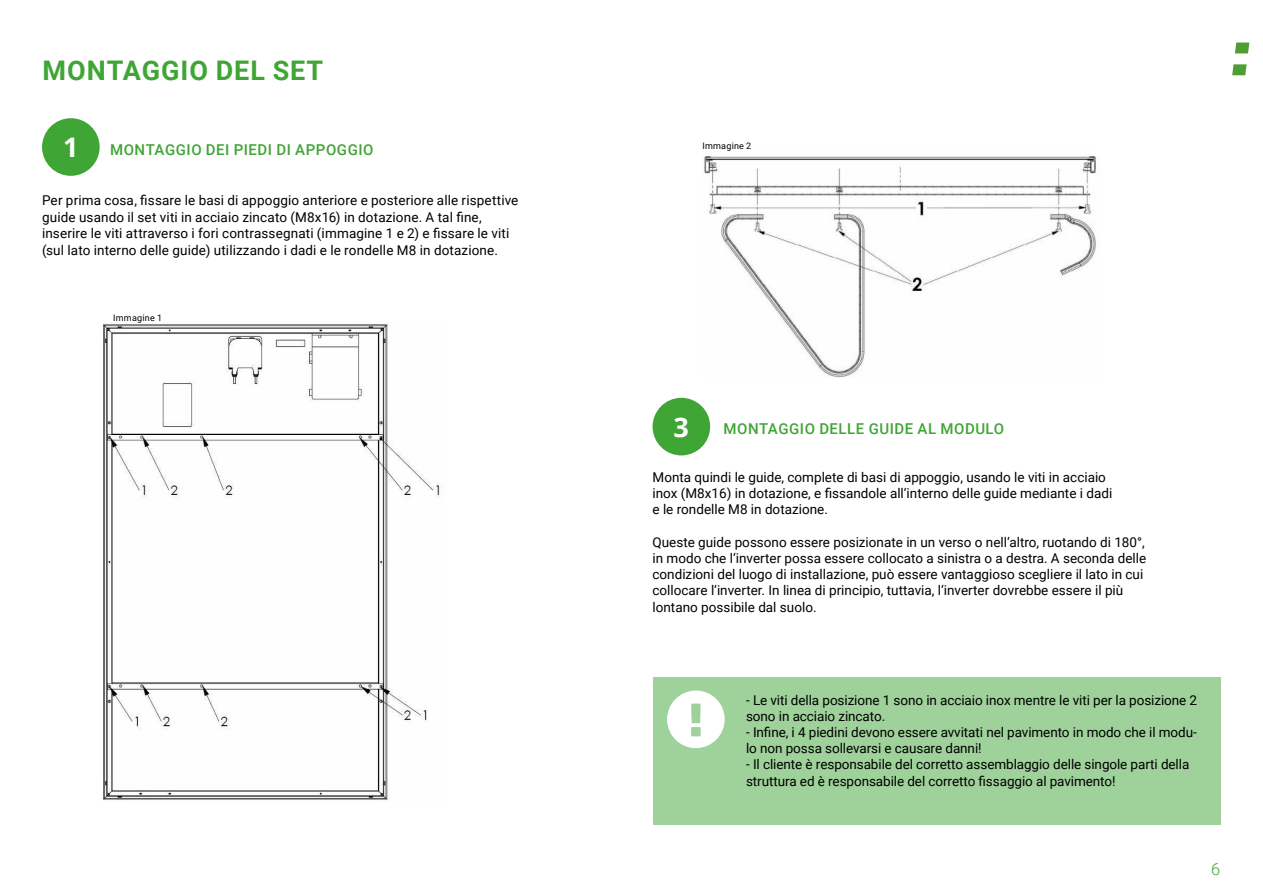
<style>
.page{position:relative;width:1263px;height:893px;background:#fff}
.page>*{position:absolute;margin:0;border:0;box-sizing:border-box;transform-origin:0 0}
.t1{font:700 27px "Roboto";letter-spacing:.035em;color:#3fa535}
.t2{font:700 27px "Open Sans";color:#fff}
.t3{font:300 16.5px "Roboto";color:#3fa535}
.t4{font:500 15px "Roboto";letter-spacing:.035em;color:#3fa535}
.t5{font:13.5px/16.2px "Roboto";color:#000}
.t6{font:9px "Roboto";letter-spacing:.025em;color:#000}
</style>
<div class="page">
<svg style="left:1235px;top:43px;width:14px;height:10px"></svg>
<svg style="left:1232px;top:64px;width:14px;height:11px"></svg>
<div style="left:652px;top:398px;width:58px;height:58px;background:#3fa535;border-radius:50%"></div>
<div style="left:42px;top:118px;width:58px;height:58px;background:#3fa535;border-radius:50%"></div>
<img style="left:103px;top:322px;width:340px;height:479px">
<img style="left:704px;top:156px;width:392px;height:222px">
<div style="left:652px;top:677px;width:568px;height:148px;background:#9fd29a"></div>
<svg style="left:667px;top:690px;width:58px;height:58px"></svg>
<h1 class="t1" style="left:42px;top:55px;width:282px">MONTAGGIO DEL SET</h1>
<h1 class="t2" style="left:63px;top:132px;width:17px">1</h1>
<p class="t4" style="left:110px;top:141px;width:265px">MONTAGGIO DEI PIEDI DI APPOGGIO</p>
<p class="t5" style="left:42px;top:192px;width:478px">Per prima cosa, fissare le basi di appoggio anteriore e posteriore alle rispettive guide usando il set viti in acciaio zincato (M8x16) in dotazione. A tal fine, inserire le viti attraverso i fori contrassegnati (immagine 1 e 2) e fissare le viti (sul lato interno delle guide) utilizzando i dadi e le rondelle M8 in dotazione.</p>
<p class="t6" style="left:113px;top:314px;width:50px">Immagine 1</p>
<p class="t6" style="left:702px;top:141px;width:50px">Immagine 2</p>
<h1 class="t2" style="left:674px;top:412px;width:17px">3</h1>
<p class="t4" style="left:723px;top:420px;width:282px">MONTAGGIO DELLE GUIDE AL MODULO</p>
<p class="t5" style="left:652px;top:469px;width:461px">Monta quindi le guide, complete di basi di appoggio, usando le viti in acciaio inox (M8x16) in dotazione, e fissandole all‘interno delle guide mediante i dadi e le rondelle M8 in dotazione.</p>
<p class="t5" style="left:652px;top:533px;width:495px">Queste guide possono essere posizionate in un verso o nell‘altro, ruotando di 180°, in modo che l‘inverter possa essere collocato a sinistra o a destra. A seconda delle condizioni del luogo di installazione, può essere vantaggioso scegliere il lato in cui collocare l‘inverter. In linea di principio, tuttavia, l‘inverter dovrebbe essere il più lontano possibile dal suolo.</p>
<p class="t5" style="left:746px;top:693px;width:453px">- Le viti della posizione 1 sono in acciaio inox mentre le viti per la posizione 2 sono in acciaio zincato.</p>
<p class="t5" style="left:746px;top:724px;width:452px">- Infine, i 4 piedini devono essere avvitati nel pavimento in modo che il modu&shy;lo non possa sollevarsi e causare danni!</p>
<p class="t5" style="left:746px;top:757px;width:445px">- Il cliente è responsabile del corretto assemblaggio delle singole parti della struttura ed è responsabile del corretto fissaggio al pavimento!</p>
<p class="t3" style="left:1211px;top:859px;width:11px">6</p>
</div>
